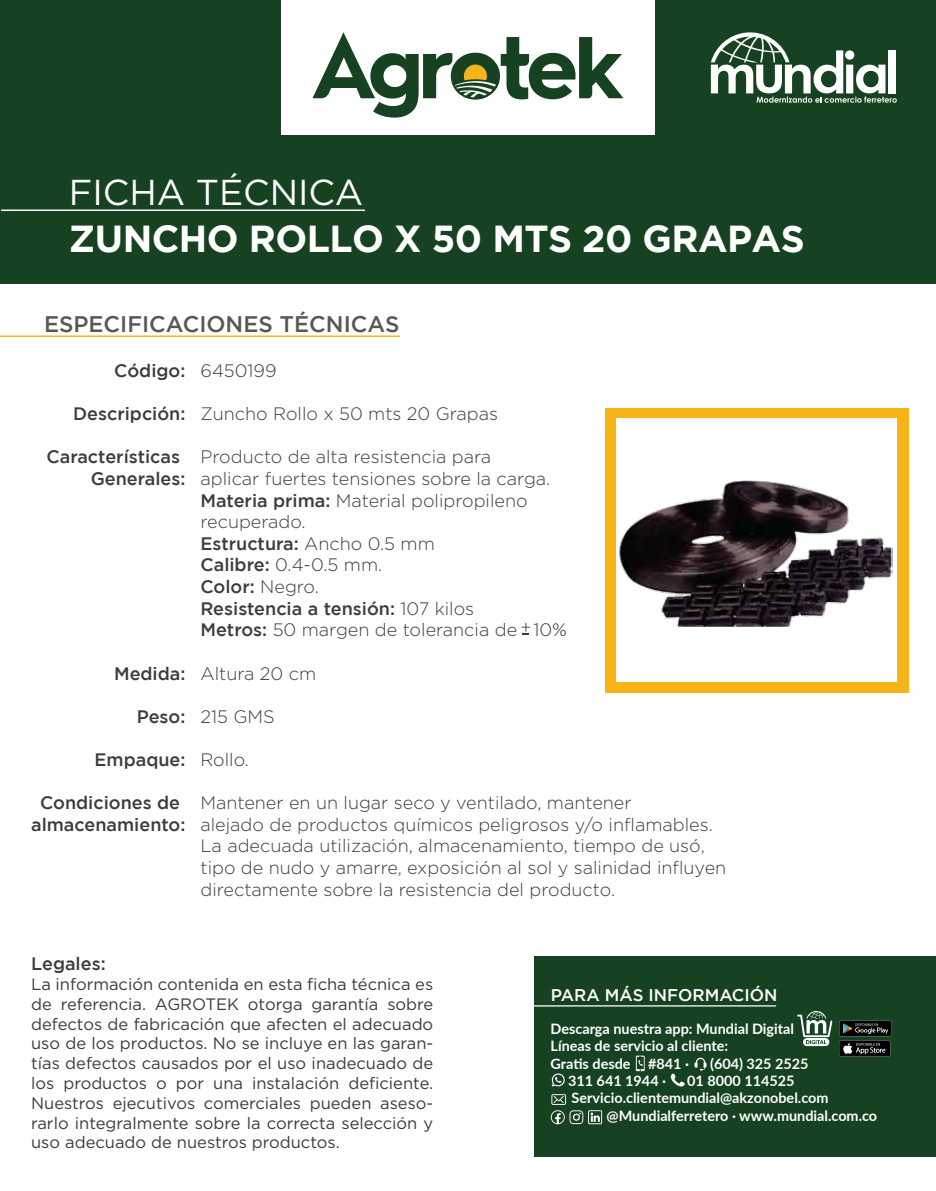
<style>
.page{position:relative;width:936px;height:1191px;background:#fff}
.page>*{position:absolute;margin:0;border:0;box-sizing:border-box;transform-origin:0 0}
.t1{font:700 37.5px "Gotham";letter-spacing:-.015em;color:#fff}
.t2{font:36px "Gotham";color:#fff}
.t3{font:500 22.5px "Gotham";color:#575756}
.t4{font:300 18px/21.6px "Gotham";color:#3c3c3b}
.t5{font:500 18px/21.6px "Gotham";color:#3c3c3b}
.t6{font:500 16.8px "Gotham";color:#fff}
.t7{font:16.5px/19.8px "Gotham";color:#3c3c3b;text-align:justify}
.t8{font:700 14.4px/17.2px "Lato";color:#fff}
.s1{font-weight:500}
</style>
<div class="page">
<div style="left:0;top:0;width:935px;height:283px;background:#174222"></div>
<div style="left:281px;top:0;width:373px;height:134px;background:#fff"></div>
<svg style="left:710px;top:32px;width:186px;height:71px"></svg>
<hr style="left:0;top:335px;width:399px;height:2px;background:#f6b419">
<hr style="left:1px;top:209px;width:364px;height:2px;background:#fff">
<div style="left:534px;top:956px;width:401px;height:201px;background:#174222"></div>
<hr style="left:534px;top:1005px;width:241px;height:1px;background:#fff">
<svg style="left:797px;top:1011px;width:35px;height:35px"></svg>
<div style="left:839px;top:1020px;width:52px;height:16px;background:#3d5c45;border-radius:2px"></div>
<div style="left:839px;top:1021px;width:52px;height:15px;background:#010001;border-radius:2px"></div>
<svg style="left:843px;top:1023px;width:45px;height:11px"></svg>
<svg style="left:838px;top:1040px;width:52px;height:16px"></svg>
<div style="left:839px;top:1040px;width:50px;height:16px;background:#010001;border-radius:2px"></div>
<svg style="left:843px;top:1043px;width:42px;height:11px"></svg>
<svg style="left:551px;top:1094px;width:15px;height:10px"></svg>
<svg style="left:635px;top:1055px;width:9px;height:16px"></svg>
<svg style="left:694px;top:1057px;width:12px;height:13px"></svg>
<svg style="left:551px;top:1073px;width:13px;height:13px"></svg>
<svg style="left:670px;top:1073px;width:14px;height:13px"></svg>
<svg style="left:550px;top:1110px;width:52px;height:14px"></svg>
<svg style="left:312px;top:32px;width:311px;height:86px"></svg>
<svg style="left:521px;top:623px;width:9px;height:11px"></svg>
<div style="left:605px;top:407px;width:303px;height:285px;background:#f6b419"></div>
<div style="left:616px;top:418px;width:281px;height:264px;background:#fff"></div>
<img style="left:619px;top:480px;width:273px;height:147px">
<h2 class="t2" style="left:69px;top:169px;width:296px">FICHA TÉCNICA</h2>
<h1 class="t1" style="left:69px;top:217px;width:737px">ZUNCHO ROLLO X 50 MTS 20 GRAPAS</h1>
<p class="t3" style="left:44px;top:311px;width:357px">ESPECIFICACIONES TÉCNICAS</p>
<p class="t5" style="left:114px;top:359px;width:73px">Código:</p>
<p class="t5" style="left:73px;top:403px;width:114px">Descripción:</p>
<p class="t5" style="left:91px;top:446px;width:96px;text-indent:-44px">Características<br>Generales:</p>
<p class="t5" style="left:114px;top:662px;width:73px">Medida:</p>
<p class="t5" style="left:137px;top:705px;width:50px">Peso:</p>
<p class="t5" style="left:94px;top:748px;width:92px">Empaque:</p>
<p class="t5" style="left:31px;top:791px;width:156px;text-align:center">Condiciones de almacenamiento:</p>
<p class="t4" style="left:200px;top:359px;width:78px">6450199</p>
<p class="t4" style="left:200px;top:403px;width:299px">Zuncho Rollo x 50 mts 20 Grapas</p>
<p class="t4" style="left:200px;top:446px;width:368px">Producto de alta resistencia para<br>aplicar fuertes tensiones sobre la carga.<br><span class="s1">Materia prima:</span> Material polipropileno recuperado.<br><span class="s1">Estructura:</span> Ancho 0.5 mm<br><span class="s1">Calibre:</span> 0.4-0.5 mm.<br><span class="s1">Color:</span> Negro.<br><span class="s1">Resistencia a tensión:</span> 107 kilos<br><span class="s1">Metros:</span> 50 margen de tolerancia de 10%</p>
<p class="t4" style="left:200px;top:662px;width:117px">Altura 20 cm</p>
<p class="t4" style="left:200px;top:705px;width:76px">215 GMS</p>
<p class="t4" style="left:200px;top:748px;width:50px">Rollo.</p>
<p class="t4" style="left:200px;top:791px;width:527px">Mantener en un lugar seco y ventilado, mantener<br>alejado de productos químicos peligrosos y/o inflamables.<br>La adecuada utilización, almacenamiento, tiempo de usó, tipo de nudo y amarre, exposición al sol y salinidad influyen directamente sobre la resistencia del producto.</p>
<p class="t5" style="left:31px;top:952px;width:76px">Legales:</p>
<p class="t7" style="left:31px;top:973px;width:403px">La información contenida en esta ficha técnica es de referencia. AGROTEK otorga garantía sobre defectos de fabricación que afecten el adecuado uso de los productos. No se incluye en las garan&shy;tías defectos causados por el uso inadecuado de los productos o por una instalación deficiente.<br>Nuestros ejecutivos comerciales pueden aseso&shy;rarlo integralmente sobre la correcta selección y uso adecuado de nuestros productos.</p>
<p class="t6" style="left:550px;top:985px;width:228px">PARA MÁS INFORMACIÓN</p>
<p class="t8" style="left:550px;top:1019px;width:245px">Descarga nuestra app: Mundial Digital<br>Líneas de servicio al cliente:<br>Gratis desde #841 ·</p>
<p class="t8" style="left:710px;top:1054px;width:100px">(604) 325 2525</p>
<p class="t8" style="left:568px;top:1071px;width:100px">311 641 1944 ·</p>
<p class="t8" style="left:687px;top:1071px;width:109px">01 8000 114525</p>
<p class="t8" style="left:571px;top:1088px;width:258px">Servicio.clientemundial@akzonobel.com</p>
<p class="t8" style="left:606px;top:1106px;width:272px">@Mundialferretero · www.mundial.com.co</p>
</div>
